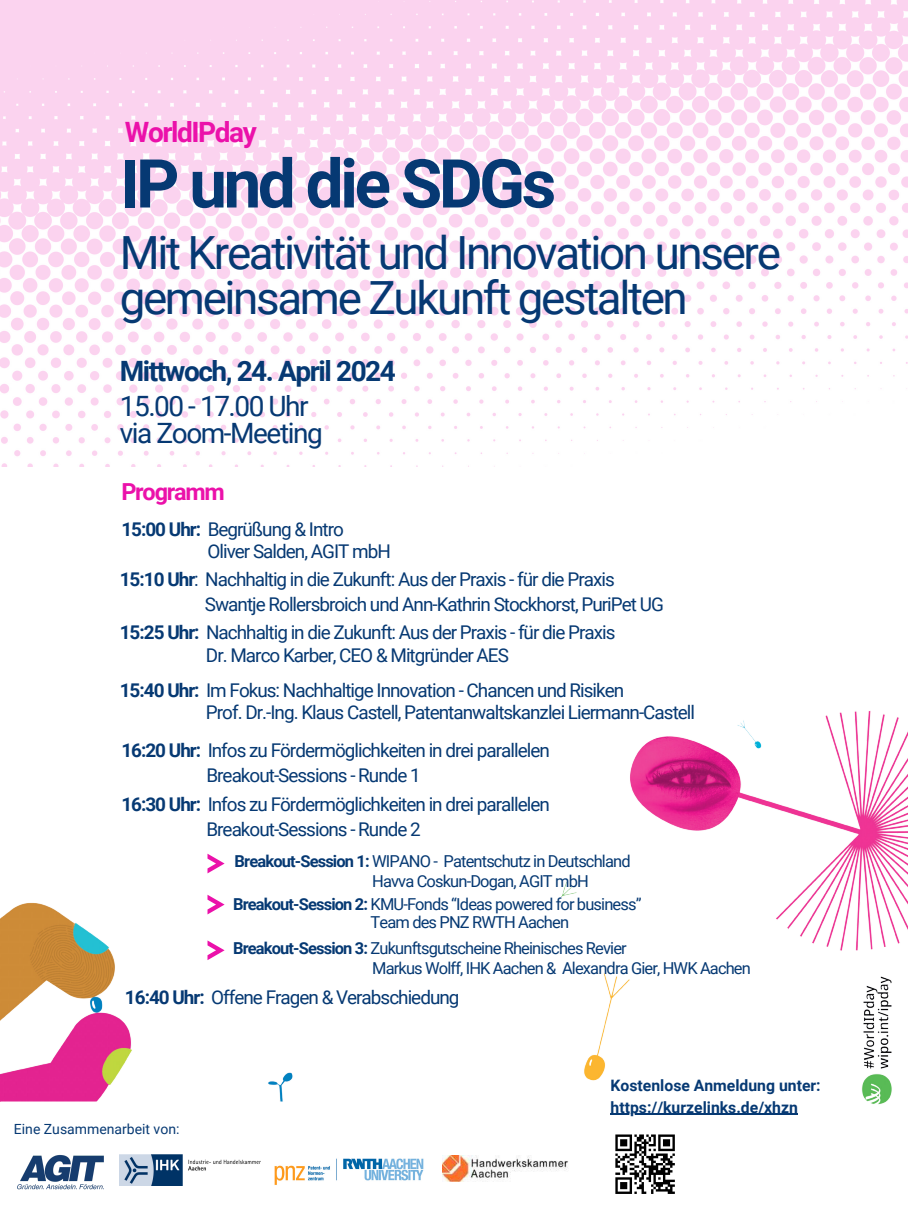
<style>
.page{position:relative;width:908px;height:1210px;background:#fff}
.page>*{position:absolute;margin:0;border:0;box-sizing:border-box;transform-origin:0 0}
.t1{font:700 67.44px "Roboto";letter-spacing:-.05em;color:#063973}
.t2{font:45.74px/44.4px "Roboto";letter-spacing:-.05em;color:#063973}
.t3{font:28px/26.5px "Roboto";letter-spacing:-.05em;color:#063973}
.t4{font:700 28px "Roboto";letter-spacing:-.05em;color:#063973}
.t5{font:700 28px "Roboto";letter-spacing:-.05em;color:#eb11aa}
.t6{font:700 23.45px "Roboto";letter-spacing:-.05em;color:#eb11aa}
.t7{font:18.9px/24.9px "Roboto";letter-spacing:-.05em;color:#063973}
.t8{font:16.45px "Roboto";letter-spacing:-.05em;color:#063973}
.t9{font:700 15.75px "Roboto";color:#063973}
.t10{font:14px "Roboto";color:#063973}
.s1{font-weight:700}
</style>
<div class="page">
<img style="left:0;top:0;width:907px;height:467px">
<img style="left:0;top:711px;width:907px;height:404px">
<svg style="left:0;top:1101px;width:572px;height:81px"></svg>
<svg style="left:0;top:1139px;width:390px;height:47px"></svg>
<img style="left:14px;top:1144px;width:93px;height:46px">
<img style="left:120px;top:1154px;width:140px;height:31px">
<img style="left:442px;top:1155px;width:130px;height:26px">
<img style="left:268px;top:1148px;width:161px;height:38px">
<hr style="left:610px;top:1113px;width:187px;height:2px;background:#063973">
<svg style="left:207px;top:853px;width:17px;height:20px"></svg>
<svg style="left:207px;top:894px;width:17px;height:20px"></svg>
<svg style="left:207px;top:940px;width:17px;height:20px"></svg>
<svg style="left:615px;top:1134px;width:59px;height:60px"></svg>
<h5 class="t5" style="left:125px;top:116px;width:133px">WorldIPday</h5>
<h4 class="t1" style="left:120px;top:145px;width:438px">IP und die SDGs</h4>
<h4 class="t2" style="left:120px;top:232px;width:662px">Mit Kreativität und Innovation unsere gemeinsame Zukunft gestalten</h4>
<h5 class="t4" style="left:120px;top:355px;width:277px">Mittwoch, 24. April 2024</h5>
<h5 class="t3" style="left:120px;top:393px;width:204px">15.00 - 17.00 Uhr via Zoom-Meeting</h5>
<h5 class="t6" style="left:121px;top:478px;width:105px">Programm</h5>
<p class="t7" style="left:121px;top:517px;width:224px"><span class="s1">15:00 Uhr:</span> Begrüßung &amp; Intro</p>
<p class="t7" style="left:207px;top:539px;width:185px">Oliver Salden, AGIT mbH</p>
<h5 class="t7" style="left:205px;top:567px;width:460px;text-indent:-85px"><span class="s1">15:10 Uhr</span>: Nachhaltig in die Zukunft: Aus der Praxis - für die Praxis<br>Swantje Rollersbroich und Ann-Kathrin Stockhorst, PuriPet UG</h5>
<h5 class="t7" style="left:120px;top:620px;width:497px"><span class="s1">15:25 Uhr:</span> Nachhaltig in die Zukunft: Aus der Praxis - für die Praxis</h5>
<h5 class="t7" style="left:120px;top:677px;width:505px"><span class="s1">15:40 Uhr:</span> Im Fokus: Nachhaltige Innovation - Chancen und Risiken</h5>
<p class="t7" style="left:206px;top:643px;width:304px">Dr. Marco Karber, CEO &amp; Mitgründer AES</p>
<h5 class="t7" style="left:206px;top:699px;width:490px">Prof. Dr.-Ing. Klaus Castell, Patentanwaltskanzlei Liermann-Castell</h5>
<p class="t7" style="left:121px;top:738px;width:430px"><span class="s1">16:20 Uhr:</span> Infos zu Fördermöglichkeiten in drei parallelen</p>
<p class="t7" style="left:206px;top:763px;width:216px">Breakout-Sessions - Runde 1</p>
<p class="t7" style="left:121px;top:791px;width:430px"><span class="s1">16:30 Uhr:</span> Infos zu Fördermöglichkeiten in drei parallelen</p>
<p class="t7" style="left:206px;top:816px;width:216px">Breakout-Sessions - Runde 2</p>
<h6 class="t8" style="left:234px;top:852px;width:397px"><span class="s1">Breakout-Session 1:</span> WIPANO - Patentschutz in Deutschland</h6>
<p class="t8" style="left:233px;top:894px;width:410px"><span class="s1">Breakout-Session 2:</span> KMU-Fonds “Ideas powered for business”</p>
<p class="t8" style="left:233px;top:938px;width:395px"><span class="s1">Breakout-Session 3:</span> Zukunftsgutscheine Rheinisches Revier</p>
<p class="t8" style="left:372px;top:871px;width:218px">Havva Coskun-Dogan, AGIT mbH</p>
<p class="t8" style="left:370px;top:912px;width:200px">Team des PNZ RWTH Aachen</p>
<p class="t8" style="left:372px;top:958px;width:380px">Markus Wolff, IHK Aachen &amp; Alexandra Gier, HWK Aachen</p>
<p class="t7" style="left:125px;top:985px;width:336px"><span class="s1">16:40 Uhr:</span> Offene Fragen &amp; Verabschiedung</p>
<p class="t10" style="left:14px;top:1121px;width:167px">Eine Zusammenarbeit von:</p>
<p class="t9" style="left:610px;top:1076px;width:211px">Kostenlose Anmeldung unter:</p>
<p class="t9" style="left:610px;top:1098px;width:189px">https://kurzelinks.de/xhzn</p>
</div>
